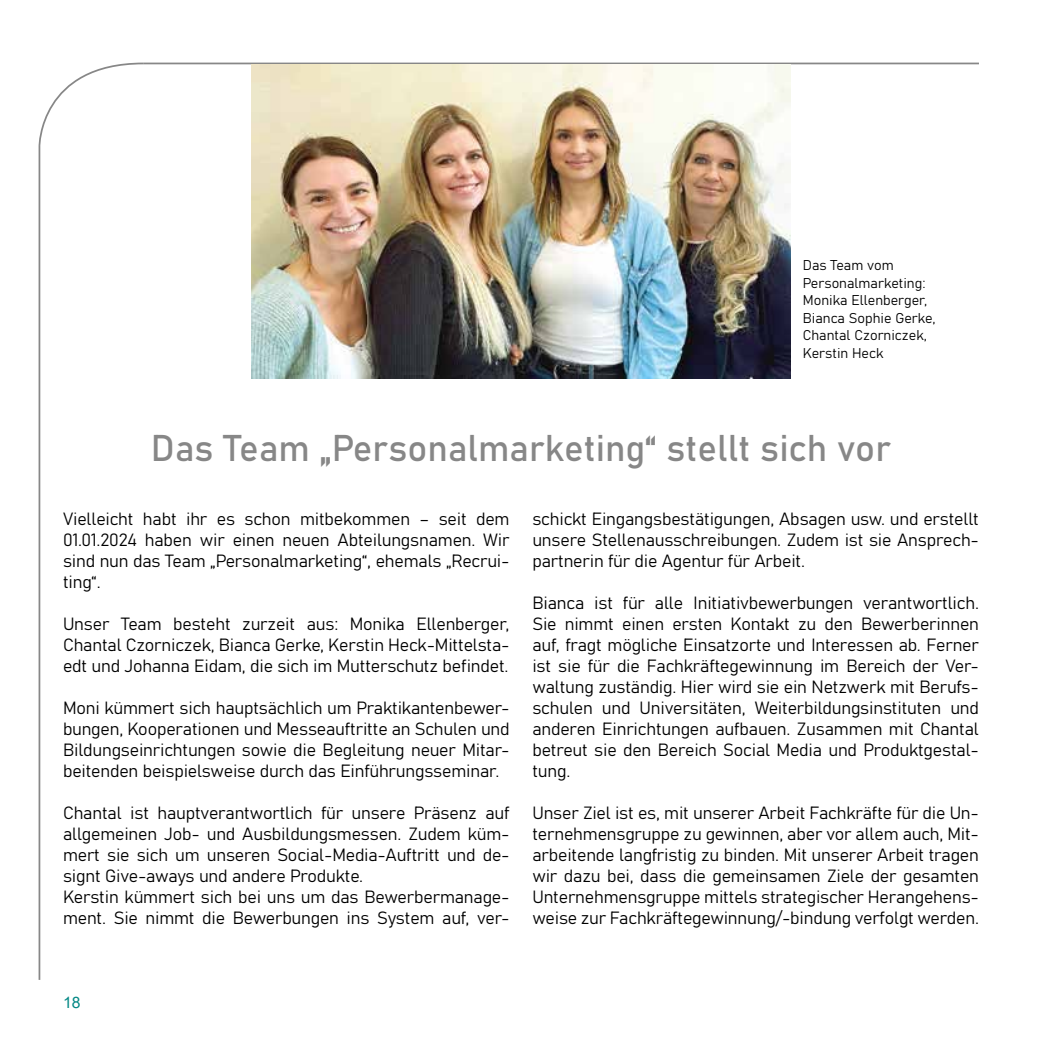
<style>
.page{position:relative;width:1042px;height:1042px;background:#fff}
.page>*{position:absolute;margin:0;border:0;box-sizing:border-box;transform-origin:0 0}
.t1{font:36.75px "Bahnschrift";color:#878787}
.t2{font:17.5px/21px "Bahnschrift";letter-spacing:-.01em;color:#000;text-align:justify}
.t3{font:15.75px "Arial";color:#008784}
.t4{font:14px/17.5px "Bahnschrift";color:#000}
</style>
<div class="page">
<svg style="left:38px;top:62px;width:107px;height:86px"></svg>
<hr style="left:143px;top:63px;width:836px;height:1px;background:#878787">
<hr style="left:39px;top:146px;width:1px;height:834px;background:#878787">
<img style="left:252px;top:64px;width:538px;height:314px">
<p class="t4" style="left:803px;top:255px;width:134px">Das Team vom<br>Personalmarketing:<br>Monika Ellenberger,<br>Bianca Sophie Gerke,<br>Chantal Czorniczek,<br>Kerstin Heck</p>
<h1 class="t1" style="left:151px;top:420px;width:741px">Das Team „Personalmarketing“ stellt sich vor</h1>
<p class="t2" style="left:63px;top:507px;width:448px">Vielleicht habt ihr es schon mitbekommen – seit dem 01.01.2024 haben wir einen neuen Abteilungsnamen. Wir sind nun das Team „Personalmarketing“, ehemals „Recrui&shy;ting“.</p>
<p class="t2" style="left:63px;top:612px;width:448px">Unser Team besteht zurzeit aus: Monika Ellenberger, Chantal Czorniczek, Bianca Gerke, Kerstin Heck-Mittelsta&shy;edt und Johanna Eidam, die sich im Mutterschutz befindet.</p>
<p class="t2" style="left:63px;top:696px;width:448px">Moni kümmert sich hauptsächlich um Praktikantenbewer&shy;bungen, Kooperationen und Messeauftritte an Schulen und Bildungseinrichtungen sowie die Begleitung neuer Mitar&shy;beitenden beispielsweise durch das Einführungsseminar.</p>
<p class="t2" style="left:63px;top:801px;width:448px;text-align:left">Chantal ist hauptverantwortlich für unsere Präsenz auf allgemeinen Job- und Ausbildungsmessen. Zudem küm&shy;mert sie sich um unseren Social-Media-Auftritt und de&shy;signt Give-aways und andere Produkte.<br>Kerstin kümmert sich bei uns um das Bewerbermanage&shy;ment. Sie nimmt die Bewerbungen ins System auf, ver-</p>
<p class="t2" style="left:532px;top:507px;width:448px">schickt Eingangsbestätigungen, Absagen usw. und erstellt unsere Stellenausschreibungen. Zudem ist sie Ansprech&shy;partnerin für die Agentur für Arbeit.</p>
<p class="t2" style="left:532px;top:591px;width:448px">Bianca ist für alle Initiativbewerbungen verantwortlich.<br>Sie nimmt einen ersten Kontakt zu den Bewerberinnen auf, fragt mögliche Einsatzorte und Interessen ab. Ferner ist sie für die Fachkräftegewinnung im Bereich der Ver&shy;waltung zuständig. Hier wird sie ein Netzwerk mit Berufs&shy;schulen und Universitäten, Weiterbildungsinstituten und anderen Einrichtungen aufbauen. Zusammen mit Chantal betreut sie den Bereich Social Media und Produktgestal&shy;tung.</p>
<p class="t2" style="left:532px;top:801px;width:448px">Unser Ziel ist es, mit unserer Arbeit Fachkräfte für die Un&shy;ternehmensgruppe zu gewinnen, aber vor allem auch, Mit&shy;arbeitende langfristig zu binden. Mit unserer Arbeit tragen wir dazu bei, dass die gemeinsamen Ziele der gesamten Unternehmensgruppe mittels strategischer Herangehens&shy;weise zur Fachkräftegewinnung/-bindung verfolgt werden.</p>
<p class="t3" style="left:63px;top:991px;width:19px">18</p>
</div>
